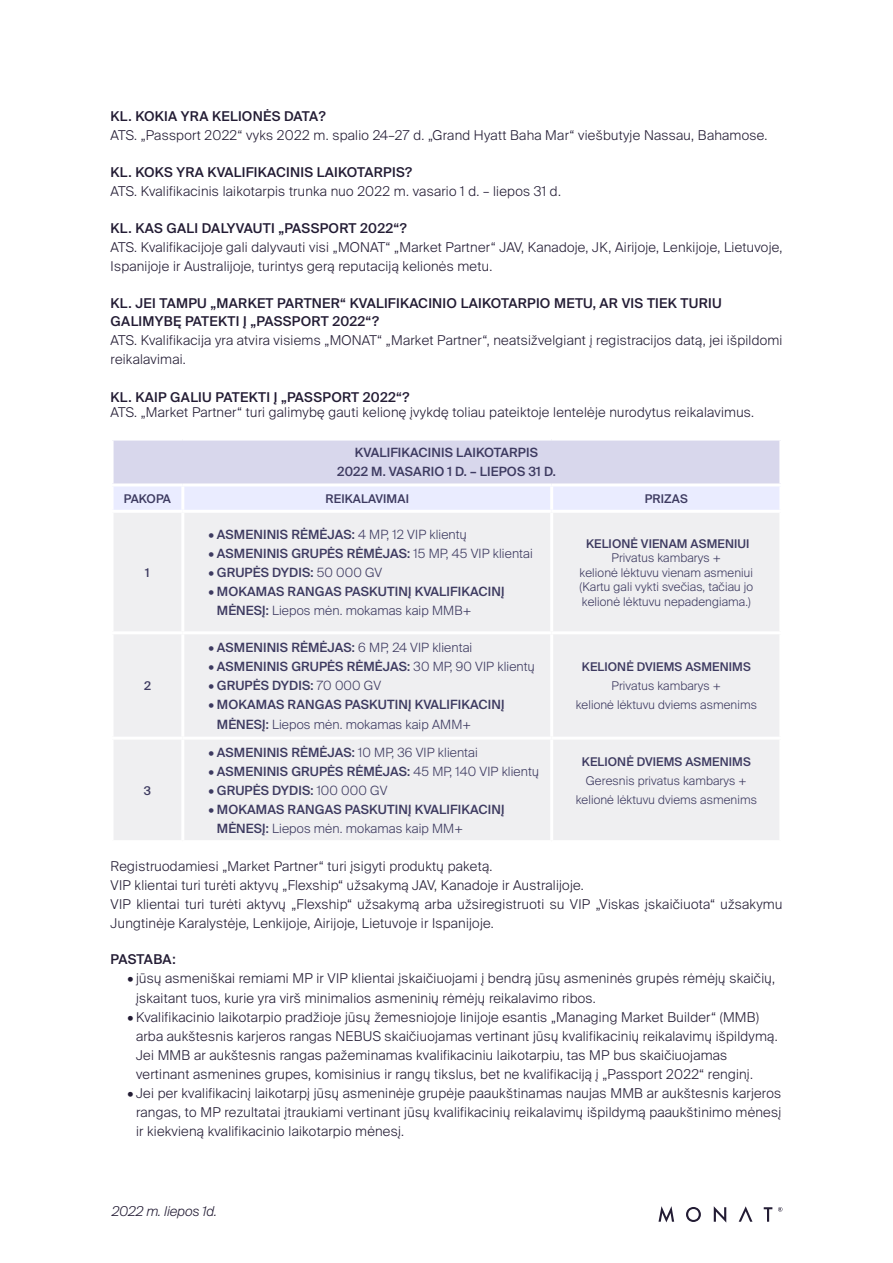
<style>
.page{position:relative;width:893px;height:1263px;background:#fff}
.page>*{position:absolute;margin:0;border:0;box-sizing:border-box;transform-origin:0 0}
.t1{font:300 13.5px/19px "Suisse Intl";letter-spacing:.02em;color:#231c34}
.t2{font:500 13.5px/18px "Suisse Intl";letter-spacing:.02em;color:#231c34}
.t3{font:italic 300 13.5px "Suisse Intl";color:#231c34}
.t4{font:500 12.75px/19px "Suisse Intl";letter-spacing:.01em;color:#3d3a60}
.t5{font:300 12.75px "Suisse Intl";letter-spacing:.01em;color:#3d3a60}
.t6{font:300 12px/14.4px "Suisse Intl";letter-spacing:.01em;color:#3d3a60;text-align:center}
.t7{font:500 12px "Suisse Intl";letter-spacing:.01em;color:#3d3a60}
.s1{font-weight:500}
.s2{font-weight:300}
</style>
<div class="page">
<svg style="left:658px;top:1206px;width:16px;height:16px"></svg>
<svg style="left:686px;top:1207px;width:15px;height:15px"></svg>
<svg style="left:714px;top:1206px;width:12px;height:16px"></svg>
<svg style="left:739px;top:1206px;width:13px;height:16px"></svg>
<svg style="left:764px;top:1207px;width:8px;height:15px"></svg>
<svg style="left:778px;top:1207px;width:4px;height:4px"></svg>
<div style="left:112px;top:439px;width:669px;height:46px;background:#d8d7ec"></div>
<div style="left:114px;top:486px;width:665px;height:24px;background:#eaecff"></div>
<div style="left:114px;top:513px;width:665px;height:327px;background:#efeff1"></div>
<hr style="left:111px;top:438px;width:72px;height:3px;background:#fff">
<hr style="left:111px;top:441px;width:3px;height:42px;background:#fff">
<hr style="left:183px;top:438px;width:369px;height:3px;background:#fff">
<hr style="left:552px;top:438px;width:230px;height:3px;background:#fff">
<hr style="left:779px;top:441px;width:3px;height:42px;background:#fff">
<hr style="left:111px;top:483px;width:72px;height:3px;background:#fff">
<hr style="left:183px;top:483px;width:369px;height:3px;background:#fff">
<hr style="left:181px;top:486px;width:3px;height:24px;background:#fff">
<hr style="left:552px;top:483px;width:230px;height:3px;background:#fff">
<hr style="left:550px;top:486px;width:3px;height:24px;background:#fff">
<hr style="left:181px;top:513px;width:3px;height:118px;background:#fff">
<hr style="left:550px;top:513px;width:3px;height:118px;background:#fff">
<hr style="left:111px;top:631px;width:72px;height:3px;background:#fff">
<hr style="left:183px;top:631px;width:369px;height:3px;background:#fff">
<hr style="left:181px;top:634px;width:3px;height:103px;background:#fff">
<hr style="left:552px;top:631px;width:230px;height:3px;background:#fff">
<hr style="left:550px;top:634px;width:3px;height:103px;background:#fff">
<hr style="left:111px;top:737px;width:72px;height:3px;background:#fff">
<hr style="left:183px;top:737px;width:369px;height:3px;background:#fff">
<hr style="left:181px;top:740px;width:3px;height:100px;background:#fff">
<hr style="left:552px;top:737px;width:230px;height:3px;background:#fff">
<hr style="left:550px;top:740px;width:3px;height:100px;background:#fff">
<p class="t2" style="left:111px;top:107px;width:217px">KL. KOKIA YRA KELIONĖS DATA?</p>
<p class="t1" style="left:111px;top:126px;width:658px">ATS. „Passport 2022“ vyks 2022 m. spalio 24–27 d. „Grand Hyatt Baha Mar“ viešbutyje Nassau, Bahamose.</p>
<p class="t2" style="left:111px;top:163px;width:303px">KL. KOKS YRA KVALIFIKACINIS LAIKOTARPIS?</p>
<p class="t1" style="left:111px;top:182px;width:452px">ATS. Kvalifikacinis laikotarpis trunka nuo 2022 m. vasario 1 d. – liepos 31 d.</p>
<p class="t2" style="left:111px;top:220px;width:298px">KL. KAS GALI DALYVAUTI „PASSPORT 2022“?</p>
<p class="t1" style="left:111px;top:238px;width:673px">ATS. Kvalifikacijoje gali dalyvauti visi „MONAT“ „Market Partner“ JAV, Kanadoje, JK, Airijoje, Lenkijoje, Lietuvoje,<br>Ispanijoje ir Australijoje, turintys gerą reputaciją kelionės metu.</p>
<p class="t2" style="left:111px;top:295px;width:613px">KL. JEI TAMPU „MARKET PARTNER“ KVALIFIKACINIO LAIKOTARPIO METU, AR VIS TIEK TURIU<br>GALIMYBĘ PATEKTI Į „PASSPORT 2022“?</p>
<p class="t1" style="left:111px;top:331px;width:673px">ATS. Kvalifikacija yra atvira visiems „MONAT“ „Market Partner“, neatsižvelgiant į registracijos datą, jei išpildomi reikalavimai.</p>
<p class="t2" style="left:111px;top:388px;width:300px">KL. KAIP GALIU PATEKTI Į „PASSPORT 2022“?</p>
<p class="t1" style="left:111px;top:402px;width:645px">ATS. „Market Partner“ turi galimybę gauti kelionę įvykdę toliau pateiktoje lentelėje nurodytus reikalavimus.</p>
<p class="t4" style="left:337px;top:443px;width:220px;text-align:center">KVALIFIKACINIS LAIKOTARPIS<br>2022 M. VASARIO 1 D. – LIEPOS 31 D.</p>
<p class="t7" style="left:124px;top:492px;width:49px">PAKOPA</p>
<p class="t7" style="left:326px;top:492px;width:85px">REIKALAVIMAI</p>
<p class="t7" style="left:645px;top:492px;width:44px">PRIZAS</p>
<p class="t7" style="left:145px;top:565px;width:6px">1</p>
<p class="t7" style="left:144px;top:679px;width:8px">2</p>
<p class="t7" style="left:144px;top:783px;width:9px">3</p>
<p class="t5" style="left:208px;top:527px;width:260px">• <span class="s1">ASMENINIS RĖMĖJAS:</span> 4 MP, 12 VIP klientų</p>
<p class="t4" style="left:208px;top:544px;width:326px"><span class="s2">•</span> ASMENINIS GRUPĖS RĖMĖJAS: <span class="s2">15 MP, 45 VIP klientai</span></p>
<p class="t4" style="left:208px;top:563px;width:175px"><span class="s2">•</span> GRUPĖS DYDIS: <span class="s2">50 000 GV</span></p>
<p class="t4" style="left:217px;top:582px;width:289px;text-indent:-9px"><span class="s2">•</span> MOKAMAS RANGAS PASKUTINĮ KVALIFIKACINĮ<br>MĖNESĮ: <span class="s2">Liepos mėn. mokamas kaip MMB+</span></p>
<p class="t5" style="left:208px;top:640px;width:265px">• <span class="s1">ASMENINIS RĖMĖJAS:</span> 6 MP, 24 VIP klientai</p>
<p class="t4" style="left:208px;top:657px;width:328px"><span class="s2">•</span> ASMENINIS GRUPĖS RĖMĖJAS: <span class="s2">30 MP, 90 VIP klientų</span></p>
<p class="t4" style="left:208px;top:676px;width:174px"><span class="s2">•</span> GRUPĖS DYDIS: <span class="s2">70 000 GV</span></p>
<p class="t4" style="left:217px;top:695px;width:289px;text-indent:-9px"><span class="s2">•</span> MOKAMAS RANGAS PASKUTINĮ KVALIFIKACINĮ<br>MĖNESĮ: <span class="s2">Liepos mėn. mokamas kaip AMM+</span></p>
<p class="t5" style="left:208px;top:745px;width:271px">• <span class="s1">ASMENINIS RĖMĖJAS:</span> 10 MP, 36 VIP klientai</p>
<p class="t4" style="left:208px;top:762px;width:332px"><span class="s2">•</span> ASMENINIS GRUPĖS RĖMĖJAS: <span class="s2">45 MP, 140 VIP klientų</span></p>
<p class="t4" style="left:208px;top:781px;width:181px"><span class="s2">•</span> GRUPĖS DYDIS: <span class="s2">100 000 GV</span></p>
<p class="t4" style="left:217px;top:800px;width:289px;text-indent:-9px"><span class="s2">•</span> MOKAMAS RANGAS PASKUTINĮ KVALIFIKACINĮ<br>MĖNESĮ: <span class="s2">Liepos mėn. mokamas kaip MM+</span></p>
<p class="t7" style="left:586px;top:537px;width:165px">KELIONĖ VIENAM ASMENIUI</p>
<p class="t6" style="left:580px;top:551px;width:175px">Privatus kambarys +<br>kelionė lėktuvu vienam asmeniui (Kartu gali vykti svečias, tačiau jo kelionė lėktuvu nepadengiama.)</p>
<p class="t7" style="left:582px;top:660px;width:171px">KELIONĖ DVIEMS ASMENIMS</p>
<p class="t6" style="left:576px;top:676px;width:183px;line-height:19px">Privatus kambarys +<br>kelionė lėktuvu dviems asmenims</p>
<p class="t7" style="left:582px;top:755px;width:171px">KELIONĖ DVIEMS ASMENIMS</p>
<p class="t6" style="left:576px;top:771px;width:183px;line-height:19px">Geresnis privatus kambarys + kelionė lėktuvu dviems asmenims</p>
<p class="t1" style="left:111px;top:857px;width:673px">Registruodamiesi „Market Partner“ turi įsigyti produktų paketą.<br>VIP klientai turi turėti aktyvų „Flexship“ užsakymą JAV, Kanadoje ir Australijoje.<br>VIP klientai turi turėti aktyvų „Flexship“ užsakymą arba užsiregistruoti su VIP „Viskas įskaičiuota“ užsakymu Jungtinėje Karalystėje, Lenkijoje, Airijoje, Lietuvoje ir Ispanijoje.</p>
<p class="t2" style="left:111px;top:951px;width:67px">PASTABA:</p>
<p class="t1" style="left:136px;top:969px;width:640px;text-indent:-9px">• jūsų asmeniškai remiami MP ir VIP klientai įskaičiuojami į bendrą jūsų asmeninės grupės rėmėjų skaičių, įskaitant tuos, kurie yra virš minimalios asmeninių rėmėjų reikalavimo ribos.</p>
<p class="t1" style="left:136px;top:1007px;width:643px;text-indent:-9px">• Kvalifikacinio laikotarpio pradžioje jūsų žemesniojoje linijoje esantis „Managing Market Builder“ (MMB) arba aukštesnis karjeros rangas NEBUS skaičiuojamas vertinant jūsų kvalifikacinių reikalavimų išpildymą.<br>Jei MMB ar aukštesnis rangas pažeminamas kvalifikaciniu laikotarpiu, tas MP bus skaičiuojamas vertinant asmenines grupes, komisinius ir rangų tikslus, bet ne kvalifikaciją į „Passport 2022“ renginį.</p>
<p class="t1" style="left:136px;top:1083px;width:647px;text-align:justify;text-indent:-9px">• Jei per kvalifikacinį laikotarpį jūsų asmeninėje grupėje paaukštinamas naujas MMB ar aukštesnis karjeros rangas, to MP rezultatai įtraukiami vertinant jūsų kvalifikacinių reikalavimų išpildymą paaukštinimo mėnesį ir kiekvieną kvalifikacinio laikotarpio mėnesį.</p>
<p class="t3" style="left:112px;top:1203px;width:107px">2022 m. liepos 1d.</p>
</div>
